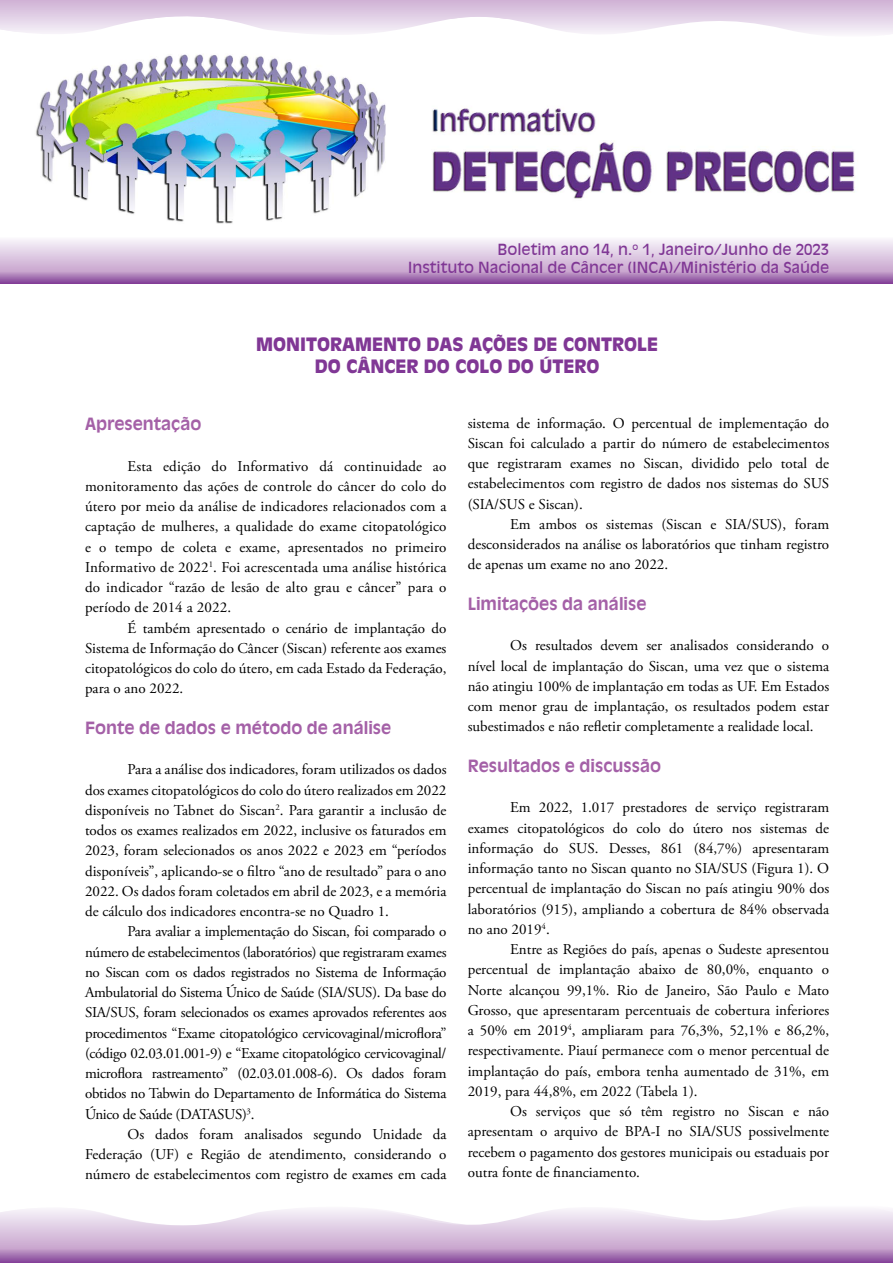
<style>
.page{position:relative;width:893px;height:1263px;background:#fff}
.page>*{position:absolute;margin:0;border:0;box-sizing:border-box;transform-origin:0 0}
.t1{font:900 18px/21.6px "Decade Black S Si";color:#803795;text-align:center}
.t2{font:700 16.5px "Decade S Si";color:#a460a7}
.t3{font:15px/20.2px "Adobe Garamond Pro";color:#000;text-align:justify}
.t4{font:15px/18px "Decade S Si";color:#803795;text-align:right}
</style>
<div class="page">
<img style="left:36px;top:54px;width:819px;height:170px">
<svg style="left:0;top:1209px;width:893px;height:54px;background:#d0b5d7"></svg>
<svg style="left:0;top:239px;width:893px;height:44px;background:#d0b5d6"></svg>
<svg style="left:0;top:0;width:893px;height:34px"></svg>
<p class="t4" style="left:408px;top:240px;width:422px">Boletim ano 14, n.<sup>o</sup> 1, Janeiro/Junho de 2023<br>Instituto Nacional de Câncer (INCA)/Ministério da Saúde</p>
<p class="t1" style="left:256px;top:333px;width:404px">MONITORAMENTO DAS AÇÕES DE CONTROLE<br>DO CÂNCER DO COLO DO ÚTERO</p>
<p class="t2" style="left:85px;top:414px;width:118px">Apresentação</p>
<p class="t3" style="left:85px;top:456px;width:363px;text-indent:43px">Esta edição do Informativo dá continuidade ao monitoramento das ações de controle do câncer do colo do útero por meio da análise de indicadores relacionados com a captação de mulheres, a qualidade do exame citopatológico e o tempo de coleta e exame, apresentados no primeiro Informativo de 2022<sup>1</sup>. Foi acrescentada uma análise histórica do indicador “razão de lesão de alto grau e câncer” para o período de 2014 a 2022.</p>
<p class="t3" style="left:85px;top:618px;width:363px;text-indent:43px">É também apresentado o cenário de implantação do Sistema de Informação do Câncer (Siscan) referente aos exames citopatológicos do colo do útero, em cada Estado da Federação, para o ano 2022.</p>
<p class="t2" style="left:85px;top:717px;width:308px">Fonte de dados e método de análise</p>
<p class="t3" style="left:85px;top:760px;width:363px;text-indent:43px">Para a análise dos indicadores, foram utilizados os dados dos exames citopatológicos do colo do útero realizados em 2022 disponíveis no Tabnet do Siscan<sup>2</sup>. Para garantir a inclusão de todos os exames realizados em 2022, inclusive os faturados em 2023, foram selecionados os anos 2022 e 2023 em “períodos disponíveis”, aplicando-se o filtro “ano de resultado” para o ano 2022. Os dados foram coletados em abril de 2023, e a memória de cálculo dos indicadores encontra-se no Quadro 1.</p>
<p class="t3" style="left:85px;top:922px;width:363px;text-indent:43px">Para avaliar a implementação do Siscan, foi comparado o número de estabelecimentos (laboratórios) que registraram exames no Siscan com os dados registrados no Sistema de Informação Ambulatorial do Sistema Único de Saúde (SIA/SUS). Da base do SIA/SUS, foram selecionados os exames aprovados referentes aos procedimentos “Exame citopatológico cervicovaginal/microflora” (código 02.03.01.001-9) e “Exame citopatológico cervicovaginal/ microflora rastreamento” (02.03.01.008-6). Os dados foram obtidos no Tabwin do Departamento de Informática do Sistema Único de Saúde (DATASUS)<sup>3</sup>.</p>
<p class="t3" style="left:85px;top:1124px;width:363px;text-indent:43px">Os dados foram analisados segundo Unidade da Federação (UF) e Região de atendimento, considerando o número de estabelecimentos com registro de exames em cada</p>
<p class="t3" style="left:468px;top:413px;width:363px">sistema de informação. O percentual de implementação do Siscan foi calculado a partir do número de estabelecimentos que registraram exames no Siscan, dividido pelo total de estabelecimentos com registro de dados nos sistemas do SUS (SIA/SUS e Siscan).</p>
<p class="t3" style="left:468px;top:514px;width:363px;text-indent:43px">Em ambos os sistemas (Siscan e SIA/SUS), foram desconsiderados na análise os laboratórios que tinham registro de apenas um exame no ano 2022.</p>
<p class="t2" style="left:468px;top:593px;width:180px">Limitações da análise</p>
<p class="t3" style="left:468px;top:636px;width:363px;text-indent:43px">Os resultados devem ser analisados considerando o nível local de implantação do Siscan, uma vez que o sistema não atingiu 100% de implantação em todas as UF. Em Estados com menor grau de implantação, os resultados podem estar subestimados e não refletir completamente a realidade local.</p>
<p class="t2" style="left:468px;top:755px;width:195px">Resultados e discussão</p>
<p class="t3" style="left:468px;top:798px;width:363px;text-indent:43px">Em 2022, 1.017 prestadores de serviço registraram exames citopatológicos do colo do útero nos sistemas de informação do SUS. Desses, 861 (84,7%) apresentaram informação tanto no Siscan quanto no SIA/SUS (Figura 1). O percentual de implantação do Siscan no país atingiu 90% dos laboratórios (915), ampliando a cobertura de 84% observada no ano 2019<sup>4</sup>.</p>
<p class="t3" style="left:468px;top:940px;width:363px;text-indent:43px">Entre as Regiões do país, apenas o Sudeste apresentou percentual de implantação abaixo de 80,0%, enquanto o Norte alcançou 99,1%. Rio de Janeiro, São Paulo e Mato Grosso, que apresentaram percentuais de cobertura inferiores a 50% em 2019<sup>4</sup>, ampliaram para 76,3%, 52,1% e 86,2%, respectivamente. Piauí permanece com o menor percentual de implantação do país, embora tenha aumentado de 31%, em 2019, para 44,8%, em 2022 (Tabela 1).</p>
<p class="t3" style="left:468px;top:1102px;width:363px;text-indent:43px">Os serviços que só têm registro no Siscan e não apresentam o arquivo de BPA-I no SIA/SUS possivelmente recebem o pagamento dos gestores municipais ou estaduais por outra fonte de financiamento.</p>
</div>
